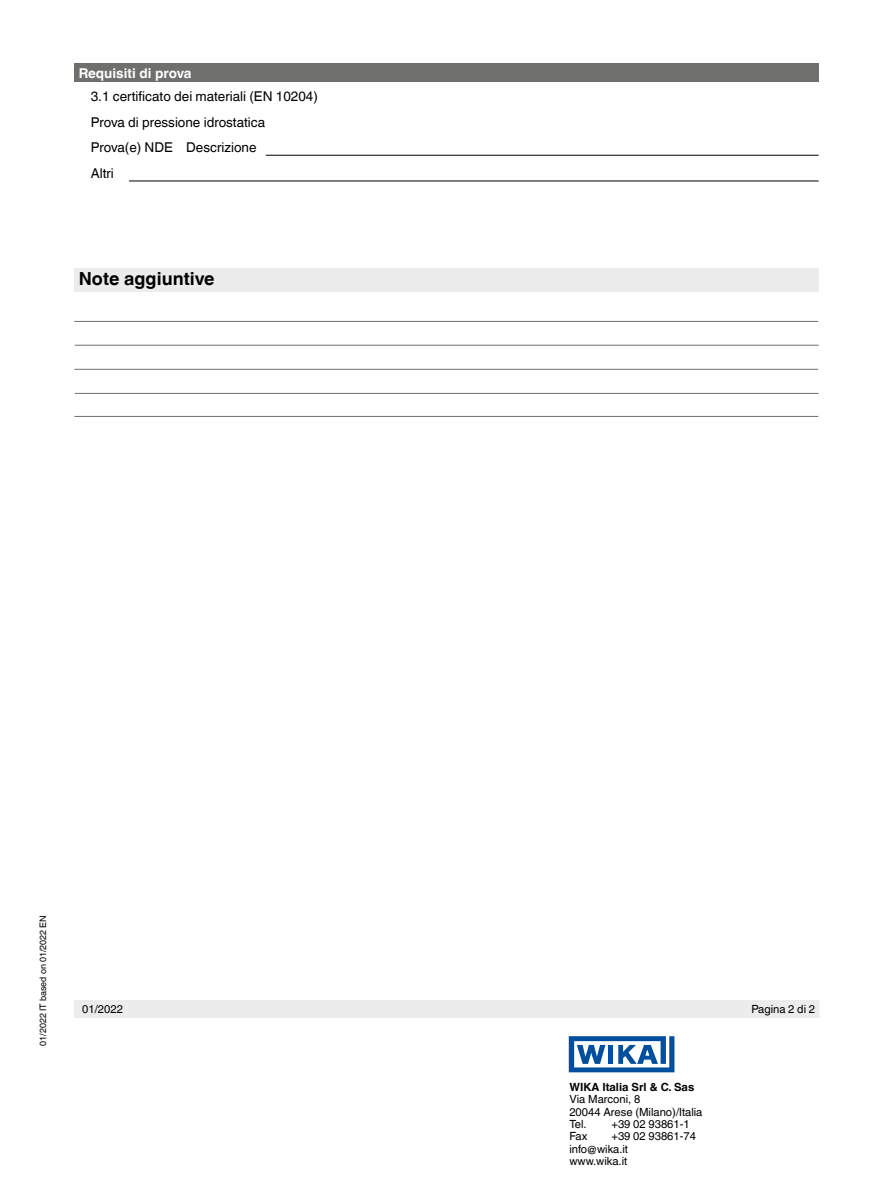
<style>
.page{position:relative;width:893px;height:1188px;background:#fff}
.page>*{position:absolute;margin:0;border:0;box-sizing:border-box;transform-origin:0 0}
.t1{font:700 18px "Helvetica World";color:#000}
.t2{font:13.5px/25.5px "Helvetica World";color:#000}
.t3{font:700 13.5px "Helvetica World";color:#fff}
.t4{font:11.25px/12.3px "Helvetica World";color:#000}
.t5{font:700 11.25px "Helvetica World";color:#000}
.t6{font:9px "Helvetica World";color:#000}
</style>
<div class="page">
<div style="left:74px;top:1000px;width:745px;height:18px;background:#ececed"></div>
<svg style="left:569px;top:1036px;width:105px;height:36px"></svg>
<div style="left:75px;top:268px;width:744px;height:24px;background:#ececed"></div>
<hr style="left:74px;top:369px;width:744px;height:1px;background:#6f6f6e">
<hr style="left:75px;top:345px;width:744px;height:1px;background:#6f6f6e">
<hr style="left:74px;top:321px;width:744px;height:1px;background:#6f6f6e">
<hr style="left:74px;top:416px;width:744px;height:1px;background:#6f6f6e">
<hr style="left:75px;top:393px;width:744px;height:1px;background:#6f6f6e">
<hr style="left:266px;top:155px;width:553px;height:1px;background:#000">
<hr style="left:129px;top:181px;width:690px;height:1px;background:#000">
<div style="left:74px;top:64px;width:745px;height:18px;background:#6f6f6e"></div>
<p class="t3" style="left:79px;top:65px;width:114px">Requisiti di prova</p>
<p class="t2" style="left:91px;top:84px;width:229px">3.1 certificato dei materiali (EN 10204)<br>Prova di pressione idrostatica<br>Prova(e) NDE Descrizione<br>Altri</p>
<h1 class="t1" style="left:79px;top:269px;width:137px">Note aggiuntive</h1>
<p class="t6" style="left:38px;top:1046px;width:132px;rotate:-90deg">01/2022 IT based on 01/2022 EN</p>
<p class="t4" style="left:82px;top:1003px;width:42px">01/2022</p>
<p class="t4" style="left:751px;top:1003px;width:65px">Pagina 2 di 2</p>
<p class="t5" style="left:569px;top:1081px;width:126px">WIKA Italia Srl &amp; C. Sas</p>
<p class="t4" style="left:569px;top:1093px;width:135px">Via Marconi, 8<br>20044 Arese (Milano)/Italia<br>Tel.</p>
<p class="t4" style="left:611px;top:1118px;width:80px">+39 02 93861-1</p>
<p class="t4" style="left:569px;top:1130px;width:19px">Fax</p>
<p class="t4" style="left:569px;top:1130px;width:128px;text-indent:42px">+39 02 93861-74 info@wika.it<br>www.wika.it</p>
</div>
